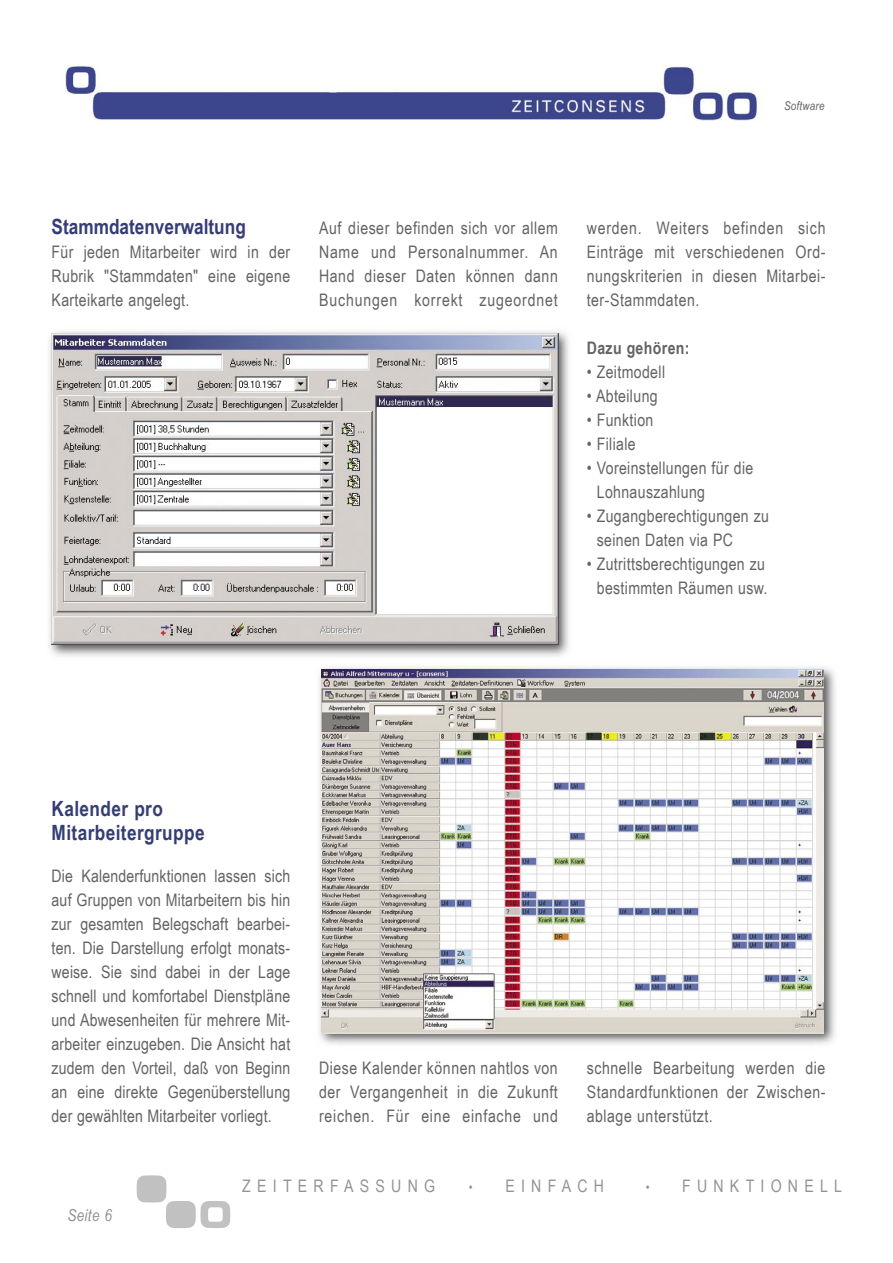
<style>
.page{position:relative;width:893px;height:1263px;background:#fff}
.page>*{position:absolute;margin:0;border:0;box-sizing:border-box;transform-origin:0 0}
.t1{font:700 21px/24px "Arial Narrow";letter-spacing:.02em;color:#353d76}
.t2{font:700 21px "Arial Narrow";color:#353d76}
.t3{font:17.25px/24px "Arial Narrow";letter-spacing:.02em;color:#636363;text-align:justify}
.t4{font:17.25px "Arial Narrow";letter-spacing:.36em;color:#939393}
.t5{font:700 17.25px "Arial Narrow";letter-spacing:.02em;color:#636363}
.t6{font:italic 16.5px "Arial Narrow";letter-spacing:.02em;color:#939393}
.t7{font:italic 12px "Arial Narrow";letter-spacing:.02em;color:#636363}
.s1{font-size:13.5px}
</style>
<div class="page">
<img style="left:65px;top:66px;width:693px;height:54px">
<svg style="left:137px;top:1175px;width:93px;height:53px"></svg>
<img style="left:49px;top:331px;width:520px;height:326px">
<img style="left:52px;top:333px;width:507px;height:312px">
<img style="left:319px;top:667px;width:517px;height:378px">
<img style="left:322px;top:669px;width:502px;height:364px">
<p class="t7" style="left:784px;top:98px;width:42px">Software</p>
<p class="t2" style="left:52px;top:210px;width:196px">Stammdatenverwaltung</p>
<p class="t3" style="left:52px;top:239px;width:240px">Für jeden Mitarbeiter wird in der Rubrik "Stammdaten" eine eigene Karteikarte angelegt.</p>
<p class="t3" style="left:319px;top:215px;width:240px">Auf dieser befinden sich vor allem Name und Personalnummer. An Hand dieser Daten können dann Buchungen korrekt zugeordnet</p>
<p class="t3" style="left:587px;top:215px;width:240px">werden. Weiters befinden sich Einträge mit verschiedenen Ord&shy;nungskriterien in diesen Mitarbei&shy;ter-Stammdaten.</p>
<p class="t5" style="left:587px;top:334px;width:104px">Dazu gehören:</p>
<p class="t3" style="left:587px;top:359px;width:80px">• Zeitmodell</p>
<p class="t3" style="left:587px;top:383px;width:72px">• Abteilung</p>
<p class="t3" style="left:587px;top:407px;width:68px">• Funktion</p>
<p class="t3" style="left:587px;top:431px;width:50px">• Filiale</p>
<p class="t3" style="left:597px;top:455px;width:158px;text-indent:-10px">• Voreinstellungen für die<br>Lohnauszahlung</p>
<p class="t3" style="left:597px;top:503px;width:174px;text-indent:-10px">• Zugangberechtigungen zu seinen Daten via PC</p>
<p class="t3" style="left:587px;top:551px;width:182px;text-align:center">• Zutrittsberechtigungen zu bestimmten Räumen usw.</p>
<p class="t1" style="left:52px;top:795px;width:155px">Kalender pro<br>Mitarbeitergruppe</p>
<p class="t3" style="left:52px;top:863px;width:240px">Die Kalenderfunktionen lassen sich auf Gruppen von Mitarbeitern bis hin zur gesamten Belegschaft bearbei&shy;ten. Die Darstellung erfolgt monats&shy;weise. Sie sind dabei in der Lage schnell und komfortabel Dienstpläne und Abwesenheiten für mehrere Mit&shy;arbeiter einzugeben. Die Ansicht hat zudem den Vorteil, daß von Beginn an eine direkte Gegenüberstellung der gewählten Mitarbeiter vorliegt.</p>
<p class="t3" style="left:319px;top:1055px;width:240px">Diese Kalender können nahtlos von der Vergangenheit in die Zukunft reichen. Für eine einfache und</p>
<p class="t3" style="left:587px;top:1055px;width:240px">schnelle Bearbeitung werden die Standardfunktionen der Zwischen&shy;ablage unterstützt.</p>
<p class="t6" style="left:67px;top:1204px;width:46px">Seite 6</p>
<p class="t4" style="left:242px;top:1173px;width:194px">ZEITERFASSUNG</p>
<p class="t4" style="left:469px;top:1173px;width:137px"><span class="s1">•</span> EINFACH</p>
<p class="t4" style="left:646px;top:1173px;width:198px"><span class="s1">•</span> FUNKTIONELL</p>
</div>
